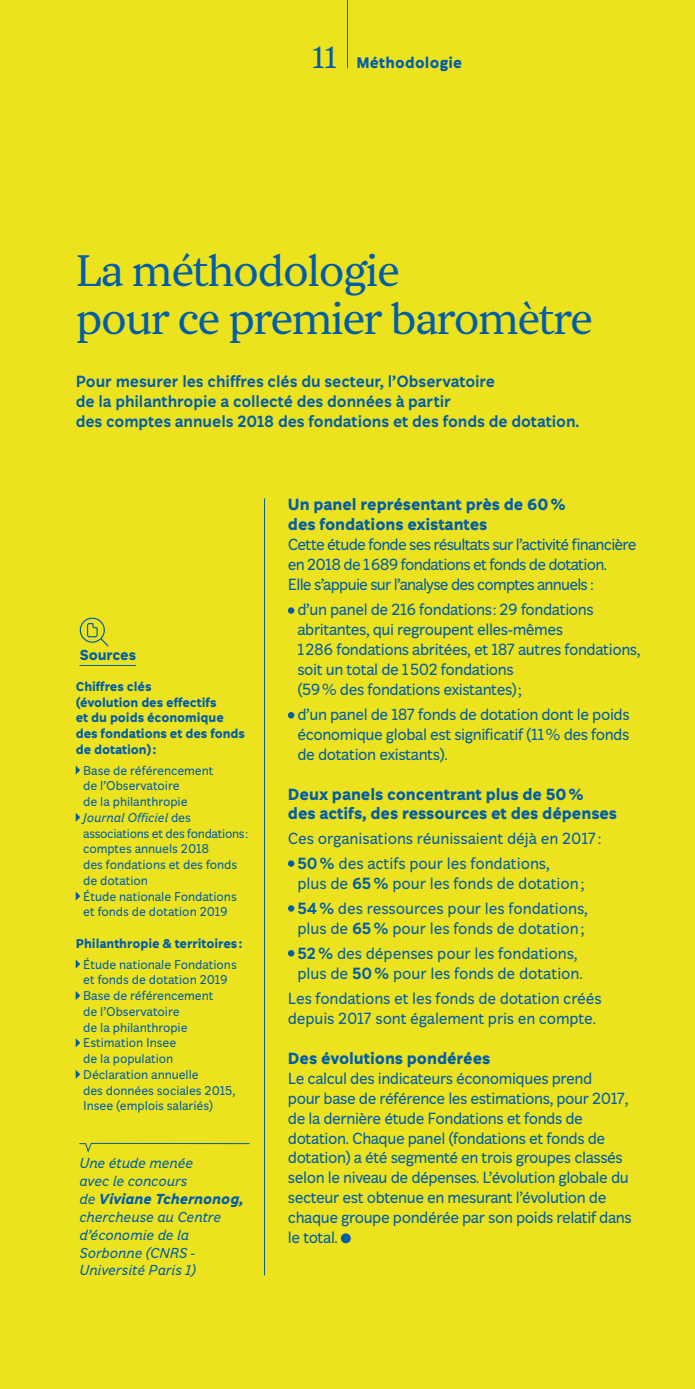
<style>
.page{position:relative;width:695px;height:1389px;background:#fff}
.page>*{position:absolute;margin:0;border:0;box-sizing:border-box;transform-origin:0 0}
.t1{font:45.32px/47.9px "Fondation Texte";letter-spacing:-.04em;color:#005da9}
.t2{font:31.5px "Fondation Texte";color:#005da9}
.t3{font:16.62px/19.9px "Fondation";letter-spacing:-.025em;color:#005da9}
.t4{font:16.62px/19.9px "Fondation";letter-spacing:-.005em;color:#005da9}
.t5{font:700 16.62px/19.9px "Fondation";letter-spacing:-.005em;color:#005da9}
.t6{font:800 16.62px/19.9px "Fondation";letter-spacing:-.005em;color:#005da9}
.t7{font:16.62px/19.9px "Fondation";letter-spacing:-.045em;color:#005da9}
.t8{font:800 15.75px "Fondation";letter-spacing:.015em;color:#005da9}
.t9{font:italic 14.88px/17.8px "Fondation";letter-spacing:-.005em;color:#005da9}
.t10{font:800 14.88px "Fondation";letter-spacing:-.005em;color:#005da9}
.t11{font:13.12px/15.8px "Fondation";letter-spacing:-.005em;color:#005da9}
.t12{font:800 13.12px/15.8px "Fondation";letter-spacing:-.005em;color:#005da9}
.s1{font-style:italic}
.s2{font-weight:800}
.s3{font-weight:700}
</style>
<div class="page">
<div style="left:0;top:0;width:694px;height:1389px;background:#ece31e"></div>
<hr style="left:347px;top:0;width:1px;height:68px;background:#005da9">
<div style="left:288px;top:607px;width:6px;height:7px;background:#005da9;border-radius:50%"></div>
<svg style="left:288px;top:712px;width:6px;height:6px"></svg>
<div style="left:288px;top:860px;width:6px;height:7px;background:#005da9;border-radius:50%"></div>
<div style="left:288px;top:905px;width:6px;height:7px;background:#005da9;border-radius:50%"></div>
<div style="left:288px;top:950px;width:6px;height:7px;background:#005da9;border-radius:50%"></div>
<div style="left:341px;top:1233px;width:10px;height:10px;background:#005da9;border-radius:50%"></div>
<svg style="left:76px;top:766px;width:4px;height:9px"></svg>
<svg style="left:76px;top:813px;width:4px;height:9px"></svg>
<svg style="left:76px;top:892px;width:4px;height:9px"></svg>
<svg style="left:76px;top:960px;width:4px;height:9px"></svg>
<svg style="left:76px;top:991px;width:4px;height:9px"></svg>
<svg style="left:76px;top:1038px;width:4px;height:9px"></svg>
<svg style="left:76px;top:1070px;width:4px;height:9px"></svg>
<hr style="left:264px;top:498px;width:1px;height:777px;background:#005da9">
<svg style="left:79px;top:1143px;width:171px;height:9px"></svg>
<svg style="left:80px;top:618px;width:28px;height:28px"></svg>
<hr style="left:80px;top:665px;width:56px;height:1px;background:#005da9">
<p class="t2" style="left:311px;top:38px;width:28px">11</p>
<p class="t8" style="left:356px;top:53px;width:107px">Méthodologie</p>
<p class="t1" style="left:76px;top:247px;width:519px">La méthodologie<br>pour ce premier baromètre</p>
<p class="t5" style="left:76px;top:372px;width:505px">Pour mesurer les chiffres clés du secteur, l’Observatoire<br>de la philanthropie a collecté des données à partir<br>des comptes annuels 2018 des fondations et des fonds de dotation.</p>
<p class="t10" style="left:80px;top:646px;width:58px">Sources</p>
<p class="t12" style="left:76px;top:679px;width:171px">Chiffres clés<br>(évolution des effectifs<br>et du poids économique des fondations et des fonds de dotation):</p>
<p class="t11" style="left:83px;top:763px;width:132px">Base de référencement de l’Observatoire<br>de la philanthropie</p>
<p class="t11" style="left:83px;top:810px;width:166px"><span class="s1">Journal Officiel</span> des associations et des fondations: comptes annuels 2018<br>des fondations et des fonds de dotation</p>
<p class="t11" style="left:83px;top:889px;width:155px">Étude nationale Fondations et fonds de dotation 2019</p>
<p class="t12" style="left:76px;top:936px;width:168px">Philanthropie &amp; territoires:</p>
<p class="t11" style="left:83px;top:957px;width:155px">Étude nationale Fondations et fonds de dotation 2019</p>
<p class="t11" style="left:83px;top:988px;width:132px">Base de référencement de l’Observatoire<br>de la philanthropie</p>
<p class="t11" style="left:83px;top:1035px;width:95px">Estimation Insee de la population</p>
<p class="t11" style="left:83px;top:1067px;width:154px">Déclaration annuelle<br>des données sociales 2015,<br>Insee (emplois salariés)</p>
<p class="t9" style="left:79px;top:1155px;width:166px">Une étude menée<br>avec le concours<br>de <span class="s2">Viviane Tchernonog, </span>chercheuse au Centre d’économie de la<br>Sorbonne (CNRS -<br>Université Paris 1)</p>
<p class="t6" style="left:288px;top:495px;width:279px">Un panel représentant près de 60% des fondations existantes</p>
<p class="t7" style="left:288px;top:535px;width:350px">Cette étude fonde ses résultats sur l’activité financière en 2018 de 1689 fondations et fonds de dotation.<br>Elle s’appuie sur l’analyse des comptes annuels :</p>
<p class="t3" style="left:297px;top:600px;width:344px">d’un panel de 216 fondations: 29 fondations abritantes, qui regroupent elles-mêmes<br>1286 fondations abritées, et 187 autres fondations, soit un total de 1502 fondations<br>(59% des fondations existantes);</p>
<p class="t3" style="left:297px;top:704px;width:334px;text-align:justify">d’un panel de 187 fonds de dotation dont le poids économique global est significatif (11% des fonds de dotation existants).</p>
<p class="t6" style="left:288px;top:785px;width:331px">Deux panels concentrant plus de 50%<br>des actifs, des ressources et des dépenses</p>
<p class="t4" style="left:288px;top:829px;width:315px">Ces organisations réunissaient déjà en 2017:</p>
<p class="t4" style="left:297px;top:854px;width:288px"><span class="s3">50%</span> des actifs pour les fondations,<br>plus de <span class="s3">65%</span> pour les fonds de dotation;</p>
<p class="t4" style="left:297px;top:899px;width:292px"><span class="s3">54%</span> des ressources pour les fondations, plus de <span class="s3">65%</span> pour les fonds de dotation;</p>
<p class="t4" style="left:297px;top:944px;width:287px"><span class="s3">52%</span> des dépenses pour les fondations, plus de <span class="s3">50%</span> pour les fonds de dotation.</p>
<p class="t3" style="left:288px;top:989px;width:315px">Les fondations et les fonds de dotation créés depuis 2017 sont également pris en compte.</p>
<p class="t6" style="left:288px;top:1049px;width:204px">Des évolutions pondérées</p>
<p class="t3" style="left:288px;top:1068px;width:345px">Le calcul des indicateurs économiques prend<br>pour base de référence les estimations, pour 2017, de la dernière étude Fondations et fonds de dotation. Chaque panel (fondations et fonds de dotation) a été segmenté en trois groupes classés selon le niveau de dépenses. L’évolution globale du secteur est obtenue en mesurant l’évolution de chaque groupe pondérée par son poids relatif dans le total.</p>
</div>
